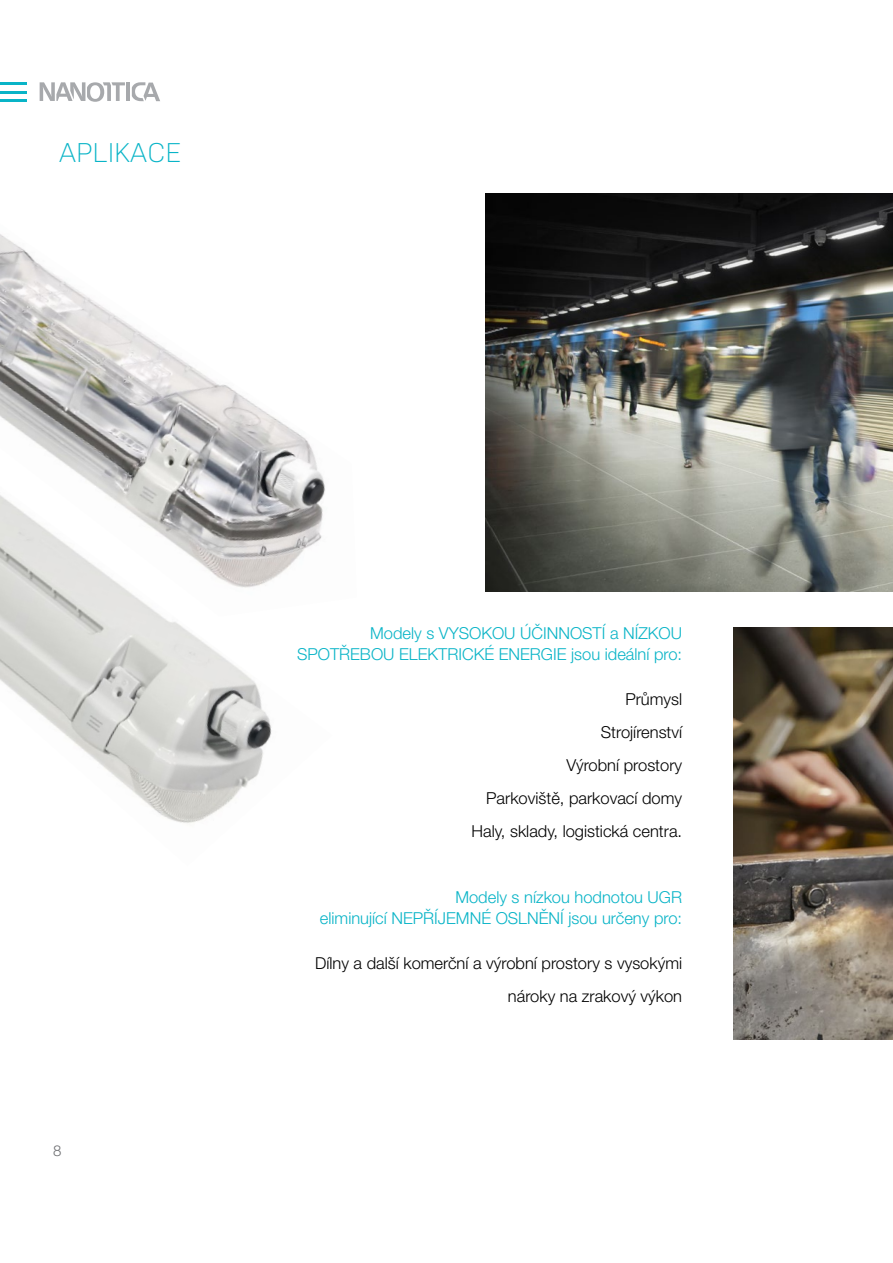
<style>
.page{position:relative;width:893px;height:1263px;background:#fff}
.page>*{position:absolute;margin:0;border:0;box-sizing:border-box;transform-origin:0 0}
.t1{font:300 27px "Nudista";letter-spacing:.035em;color:#09b4c7}
.t2{font:300 16.5px/33px "Helvetica Neue LT Pro";color:#000;text-align:right}
.t3{font:300 16.5px/21px "Helvetica Neue LT Pro";color:#09b4c7;text-align:right}
.t4{font:300 15px "Helvetica Neue LT Pro";color:#6d6e71}
</style>
<div class="page">
<hr style="left:0;top:82px;width:27px;height:3px;background:#09b4c7">
<hr style="left:0;top:91px;width:27px;height:3px;background:#09b4c7">
<hr style="left:0;top:99px;width:27px;height:3px;background:#09b4c7">
<hr style="left:127px;top:82px;width:3px;height:19px;background:#a7a9ac">
<svg style="left:40px;top:82px;width:85px;height:20px"></svg>
<svg style="left:132px;top:82px;width:28px;height:19px"></svg>
<img style="left:485px;top:193px;width:408px;height:399px">
<img style="left:733px;top:627px;width:160px;height:413px">
<img style="left:0;top:234px;width:325px;height:252px">
<img style="left:0;top:486px;width:325px;height:337px">
<h1 class="t1" style="left:60px;top:137px;width:123px">APLIKACE</h1>
<p class="t4" style="left:53px;top:1142px;width:10px">8</p>
<p class="t3" style="left:297px;top:622px;width:387px">Modely s VYSOKOU ÚČINNOSTÍ a NÍZKOU<br>SPOTŘEBOU ELEKTRICKÉ ENERGIE jsou ideální pro:</p>
<p class="t2" style="left:472px;top:682px;width:212px">Průmysl<br>Strojírenství<br>Výrobní prostory<br>Parkoviště, parkovací domy<br>Haly, sklady, logistická centra.</p>
<p class="t3" style="left:320px;top:886px;width:364px">Modely s nízkou hodnotou UGR<br>eliminující NEPŘÍJEMNÉ OSLNĚNÍ jsou určeny pro:</p>
<p class="t2" style="left:315px;top:946px;width:369px">Dílny a další komerční a výrobní prostory s vysokými nároky na zrakový výkon</p>
</div>
